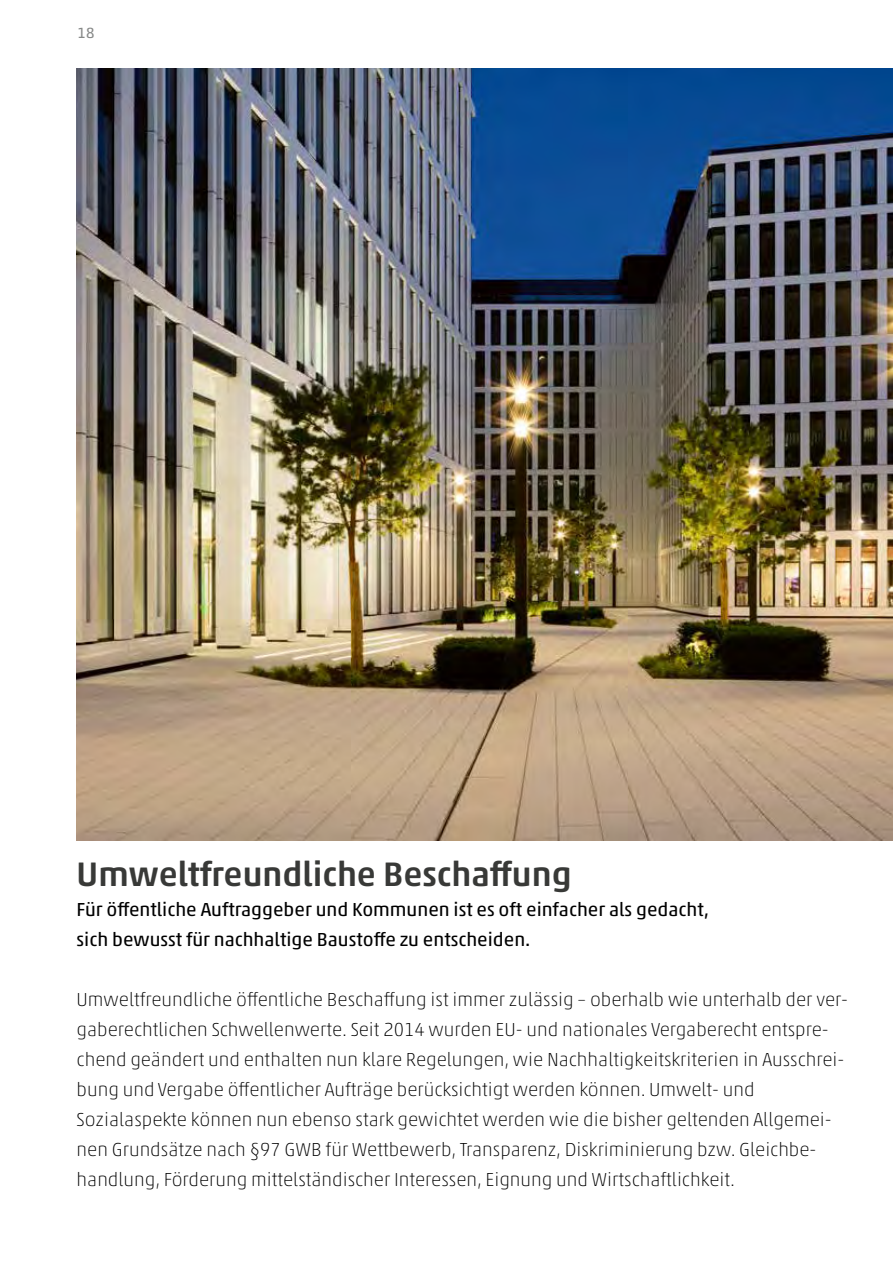
<style>
.page{position:relative;width:893px;height:1263px;background:#fff}
.page>*{position:absolute;margin:0;border:0;box-sizing:border-box;transform-origin:0 0}
.t1{font:500 34.5px "Akko Std";color:#383937}
.t2{font:100 19.2px/30px "Akko Std";color:#000}
.t3{font:19.2px/30px "Akko Std";color:#000}
.t4{font:15px "Akko Std";color:#878988}
</style>
<div class="page">
<img style="left:77px;top:68px;width:816px;height:773px">
<p class="t4" style="left:78px;top:24px;width:18px">18</p>
<h1 class="t1" style="left:77px;top:853px;width:497px">Umweltfreundliche Beschaffung</h1>
<p class="t3" style="left:77px;top:894px;width:634px">Für öffentliche Auftraggeber und Kommunen ist es oft einfacher als gedacht, sich bewusst für nachhaltige Baustoffe zu entscheiden.</p>
<p class="t2" style="left:77px;top:984px;width:773px">Umweltfreundliche öffentliche Beschaffung ist immer zulässig – oberhalb wie unterhalb der ver&shy;gaberechtlichen Schwellenwerte. Seit 2014 wurden EU- und nationales Vergaberecht entspre&shy;chend geändert und enthalten nun klare Regelungen, wie Nachhaltigkeitskriterien in Ausschrei&shy;bung und Vergabe öffentlicher Aufträge berücksichtigt werden können. Umwelt- und Sozialaspekte können nun ebenso stark gewichtet werden wie die bisher geltenden Allgemei&shy;nen Grundsätze nach §97 GWB für Wettbewerb, Transparenz, Diskriminierung bzw. Gleichbe&shy;handlung, Förderung mittelständischer Interessen, Eignung und Wirtschaftlichkeit.</p>
</div>
